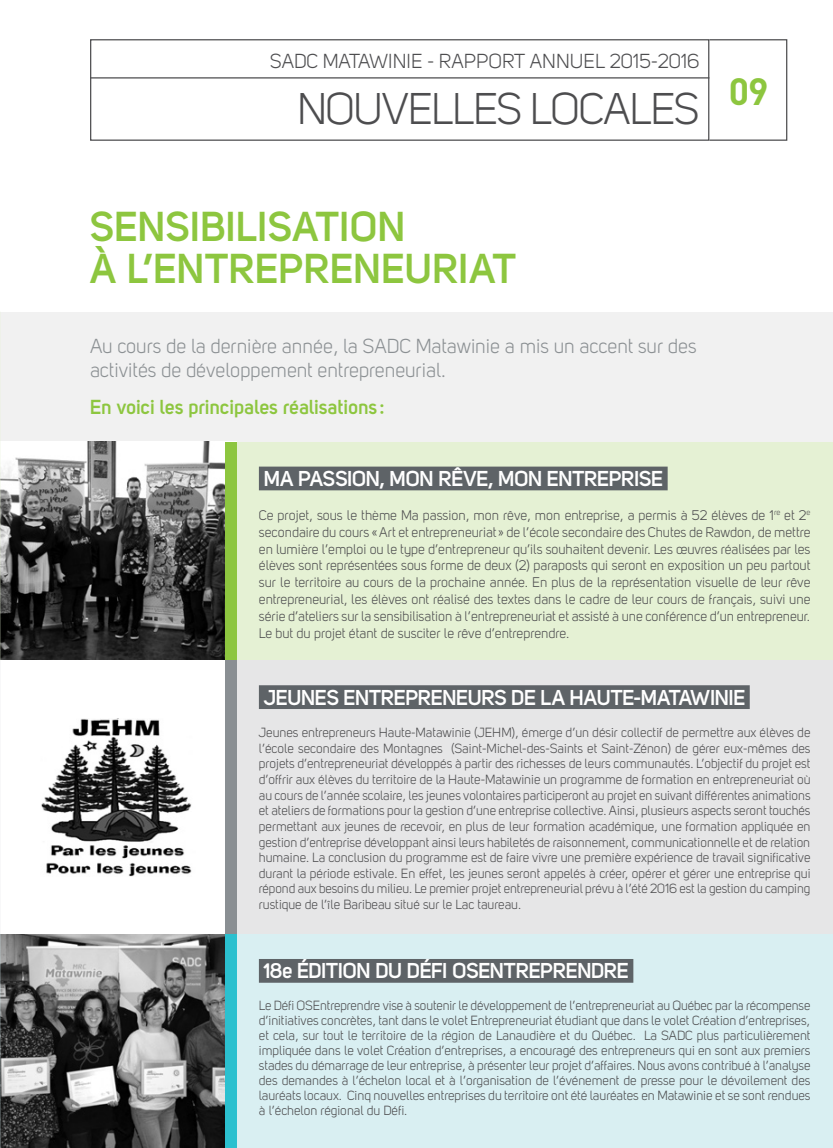
<style>
.page{position:relative;width:833px;height:1148px;background:#fff}
.page>*{position:absolute;margin:0;border:0;box-sizing:border-box;transform-origin:0 0}
.t1{font:43.75px "Uni Sans Book";letter-spacing:-.025em;color:#4d4d4f}
.t2{font:700 41.25px/41.2px "Uni Sans Semi";color:#8dc63f}
.t3{font:700 37.5px "DIN";color:#8dc63f}
.t4{font:700 21.25px "Uni Sans Semi";letter-spacing:-.025em;color:#fff}
.t5{font:20px/23.8px "Uni Sans Book";color:#8b9093}
.t6{font:20px "Uni Sans Book";color:#4d4d4f}
.t7{font:700 20px "Uni Sans Semi";letter-spacing:.01em;color:#8dc63f}
.t8{font:13.75px/16.9px "Uni Sans Book";color:#4d4d4f;text-align:justify}
.t9{font:13.12px/15.6px "Uni Sans Book";color:#4d4d4f;text-align:justify}
</style>
<div class="page">
<div style="left:90px;top:39px;width:619px;height:102px;background:#fff;border:1px solid #4d4d4f"></div>
<div style="left:708px;top:39px;width:79px;height:102px;border:1px solid #4d4d4f"></div>
<hr style="left:90px;top:77px;width:619px;height:1px;background:#4d4d4f">
<div style="left:0;top:312px;width:832px;height:130px;background:#f1f1f1"></div>
<img style="left:0;top:442px;width:225px;height:217px">
<img style="left:0;top:934px;width:225px;height:214px">
<img style="left:41px;top:718px;width:151px;height:158px">
<div style="left:236px;top:442px;width:596px;height:218px;background:#e5f1d4"></div>
<div style="left:259px;top:466px;width:408px;height:24px;background:#5e6367"></div>
<div style="left:236px;top:934px;width:596px;height:214px;background:#d9eff2"></div>
<div style="left:259px;top:959px;width:374px;height:23px;background:#5e6367"></div>
<div style="left:236px;top:660px;width:596px;height:274px;background:#e6e6e7"></div>
<div style="left:259px;top:685px;width:490px;height:24px;background:#5e6367"></div>
<div style="left:225px;top:441px;width:11px;height:219px;background:#8dc63f"></div>
<div style="left:225px;top:660px;width:11px;height:274px;background:#8a8f93"></div>
<div style="left:225px;top:934px;width:11px;height:214px;background:#2bc0cf"></div>
<h3 class="t6" style="left:270px;top:50px;width:431px">SADC MATAWINIE - RAPPORT ANNUEL 2015-2016</h3>
<h1 class="t1" style="left:297px;top:83px;width:397px">Nouvelles locales</h1>
<h3 class="t3" style="left:728px;top:67px;width:41px">09</h3>
<h2 class="t2" style="left:90px;top:206px;width:287px">SENSIBILISATION<br>À L’ENTREPRENEU</h2>
<h2 class="t2" style="left:432px;top:247px;width:62px">RIAT</h2>
<h3 class="t5" style="left:90px;top:334px;width:608px">Au cours de la dernière année, la SADC Matawinie a mis un accent sur des activités de développement entrepreneurial.</h3>
<h3 class="t7" style="left:90px;top:395px;width:296px">EN VOICI LES PRINCIPALES RÉALISATIONS :</h3>
<h3 class="t4" style="left:264px;top:466px;width:401px">MA PASSI ON, MON RÊVE, MON ENTREPRISE</h3>
<p class="t8" style="left:259px;top:506px;width:553px">Ce projet, sous le thème Ma passion, mon rêve, mon entreprise, a permis à 52 élèves de 1<sup>re</sup> et 2<sup>e </sup>secondaire du cours « Art et entrepreneuriat » de l’école secondaire des Chutes de Rawdon, de mettre en lumière l’emploi ou le type d’entrepreneur qu’ils souhaitent devenir. Les œuvres réalisées par les élèves sont représentées sous forme de deux (2) paraposts qui seront en exposition un peu partout sur le territoire au cours de la prochaine année. En plus de la représentation visuelle de leur rêve entrepreneurial, les élèves ont réalisé des textes dans le cadre de leur cours de français, suivi une série d’ateliers sur la sensibilisation à l’entrepreneuriat et assisté à une conférence d’un entrepreneur.<br>Le but du projet étant de susciter le rêve d’entreprendre.</p>
<h3 class="t4" style="left:264px;top:684px;width:483px">JEUNES ENTREPRENEURS DE LA HAUTE-MATAWINIE</h3>
<p class="t9" style="left:259px;top:724px;width:553px">Jeunes entrepreneurs Haute-Matawinie (JEHM), émerge d’un désir collectif de permettre aux élèves de l’école secondaire des Montagnes (Saint-Michel-des-Saints et Saint-Zénon) de gérer eux-mêmes des projets d’entrepreneuriat développés à partir des richesses de leurs communautés. L’objectif du projet est d’offrir aux élèves du territoire de la Haute-Matawinie un programme de formation en entrepreneuriat où au cours de l’année scolaire, les jeunes volontaires participeront au projet en suivant différentes animations et ateliers de formations pour la gestion d’une entreprise collective. Ainsi, plusieurs aspects seront touchés permettant aux jeunes de recevoir, en plus de leur formation académique, une formation appliquée en gestion d’entreprise développant ainsi leurs habiletés de raisonnement, communicationnelle et de relation humaine. La conclusion du programme est de faire vivre une première expérience de travail significative durant la période estivale. En effet, les jeunes seront appelés à créer, opérer et gérer une entreprise qui répond aux besoins du milieu. Le premier projet entrepreneurial prévu à l’été 2016 est la gestion du camping rustique de l’île Baribeau situé sur le Lac taureau.</p>
<h3 class="t4" style="left:264px;top:958px;width:367px">18E ÉDITION DU DÉFI OSENTREPRENDRE</h3>
<p class="t9" style="left:259px;top:998px;width:553px;line-height:15px">Le Défi OSEntreprendre vise à soutenir le développement de l’entrepreneuriat au Québec par la récompense d’initiatives concrètes, tant dans le volet Entrepreneuriat étudiant que dans le volet Création d’entreprises, et cela, sur tout le territoire de la région de Lanaudière et du Québec. La SADC plus particulièrement impliquée dans le volet Création d’entreprises, a encouragé des entrepreneurs qui en sont aux premiers stades du démarrage de leur entreprise, à présenter leur projet d’affaires. Nous avons contribué à l’analyse des demandes à l’échelon local et à l’organisation de l’événement de presse pour le dévoilement des lauréats locaux. Cinq nouvelles entreprises du territoire ont été lauréates en Matawinie et se sont rendues à l’échelon régional du Défi.</p>
</div>
